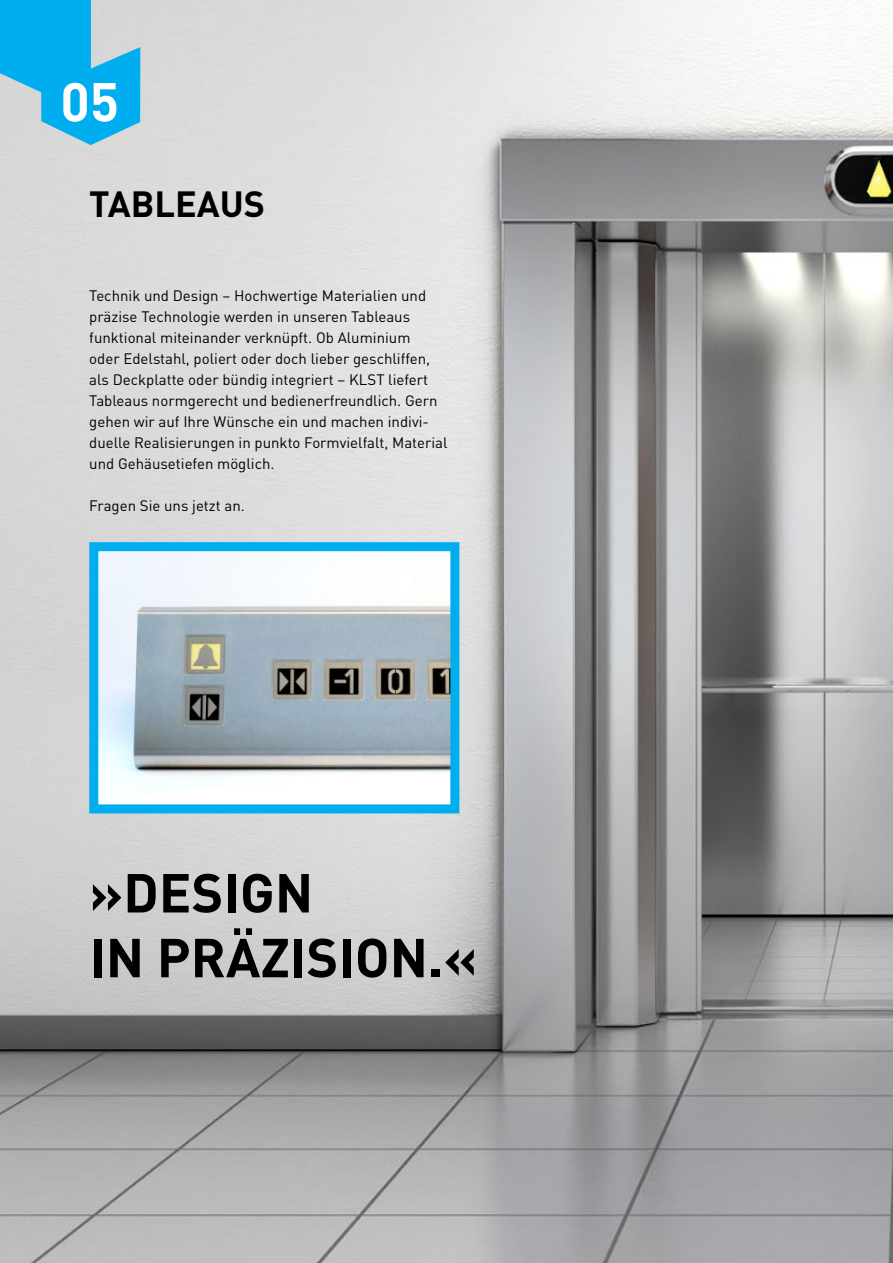
<style>
.page{position:relative;width:893px;height:1263px;background:#fff}
.page>*{position:absolute;margin:0;border:0;box-sizing:border-box;transform-origin:0 0}
.t1{font:700 54px/64.8px "DINCE";color:#000}
.t2{font:700 54px "DINCE";color:#fff}
.t3{font:700 36px "DINCE";color:#000}
.t4{font:15px/21px "DINCE";color:#000}
</style>
<div class="page">
<img style="left:0;top:0;width:893px;height:1263px">
<svg style="left:0;top:0;width:140px;height:145px;background:#44bae7"></svg>
<img style="left:99px;top:552px;width:350px;height:251px">
<div style="left:89px;top:542px;width:370px;height:271px;border:9px solid #00aeef"></div>
<h1 class="t2" style="left:60px;top:66px;width:60px">05</h1>
<h2 class="t3" style="left:89px;top:180px;width:177px">TABLEAUS</h2>
<p class="t4" style="left:89px;top:285px;width:360px">Technik und Design – Hochwertige Materialien und präzise Technologie werden in unseren Tableaus funktional miteinander verknüpft. Ob Aluminium<br>oder Edelstahl, poliert oder doch lieber geschliffen, als Deckplatte oder bündig integriert – KLST liefert Tableaus normgerecht und bedienerfreundlich. Gern gehen wir auf Ihre Wünsche ein und machen indivi&shy;duelle Realisierungen in punkto Formvielfalt, Material und Gehäusetiefen möglich.</p>
<p class="t4" style="left:89px;top:495px;width:157px">Fragen Sie uns jetzt an.</p>
<h1 class="t1" style="left:89px;top:858px;width:389px">»DESIGN<br>IN PRÄZISION.«</h1>
</div>
